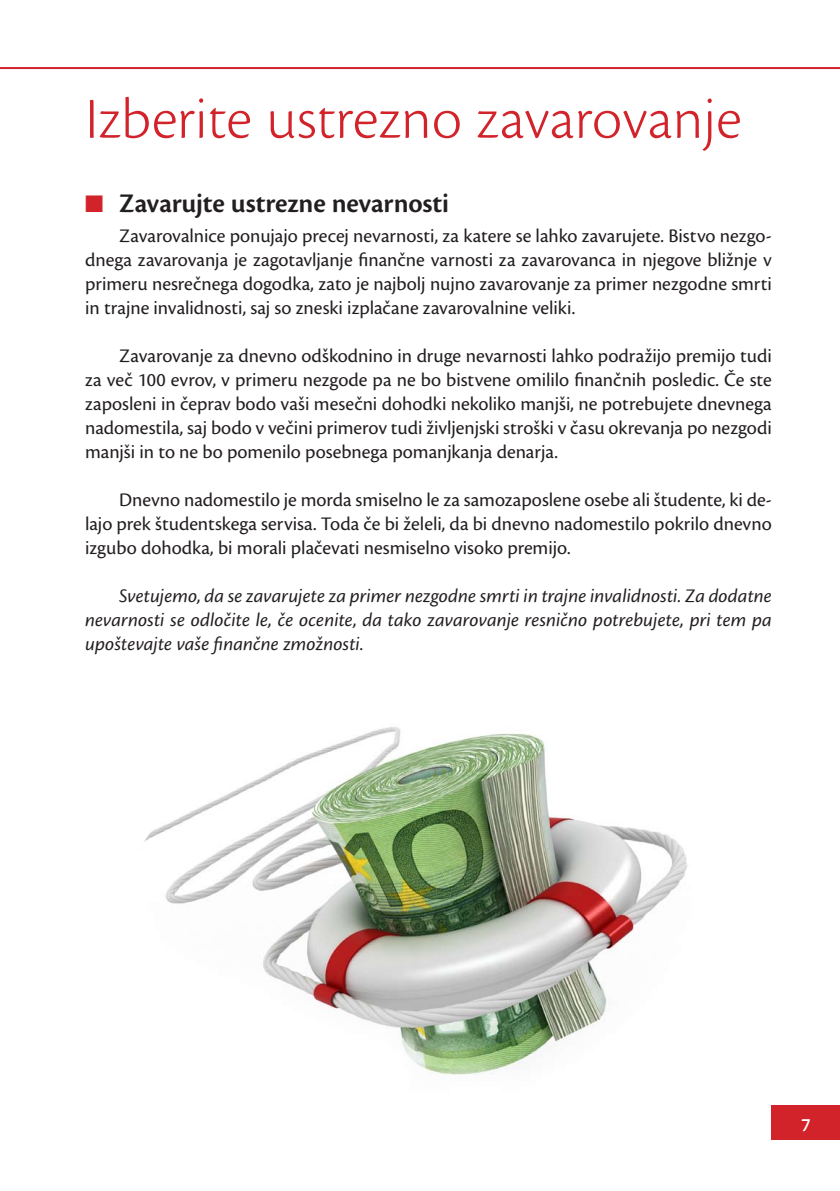
<style>
.page{position:relative;width:840px;height:1191px;background:#fff}
.page>*{position:absolute;margin:0;border:0;box-sizing:border-box;transform-origin:0 0}
.t1{font:60px "Cronos Pro Lt Capt";color:#d2232a}
.t2{font:600 28px "Cronos Pro";letter-spacing:-.005em;color:#231f20}
.t3{font:20px/24px "Cronos Pro";color:#231f20;text-align:justify}
.t4{font:italic 20px/24px "Cronos Pro";letter-spacing:.005em;color:#231f20;text-align:justify}
.t5{font:20px "Cronos Pro Semibold Disp";color:#fff}
.s1{color:#d2232a}
</style>
<div class="page">
<hr style="left:0;top:67px;width:839px;height:2px;background:#d2232a">
<div style="left:771px;top:1106px;width:68px;height:34px;background:#d2232a"></div>
<img style="left:144px;top:727px;width:543px;height:348px">
<h1 class="t1" style="left:85px;top:84px;width:657px">Izberite ustrezno zavarovanje</h1>
<h2 class="t2" style="left:85px;top:187px;width:365px"><span class="s1">■</span> Zavarujte ustrezne nevarnosti</h2>
<p class="t3" style="left:85px;top:223px;width:688px;text-indent:34px">Zavarovalnice ponujajo precej nevarnosti, za katere se lahko zavarujete. Bistvo nezgo&shy;dnega zavarovanja je zagotavljanje finančne varnosti za zavarovanca in njegove bližnje v primeru nesrečnega dogodka, zato je najbolj nujno zavarovanje za primer nezgodne smrti in trajne invalidnosti, saj so zneski izplačane zavarovalnine veliki.</p>
<p class="t3" style="left:85px;top:343px;width:688px;text-indent:34px">Zavarovanje za dnevno odškodnino in druge nevarnosti lahko podražijo premijo tudi za več 100 evrov, v primeru nezgode pa ne bo bistvene omililo finančnih posledic. Če ste zaposleni in čeprav bodo vaši mesečni dohodki nekoliko manjši, ne potrebujete dnevnega nadomestila, saj bodo v večini primerov tudi življenjski stroški v času okrevanja po nezgodi manjši in to ne bo pomenilo posebnega pomanjkanja denarja.</p>
<p class="t3" style="left:85px;top:487px;width:687px;text-indent:34px">Dnevno nadomestilo je morda smiselno le za samozaposlene osebe ali študente, ki de&shy;lajo prek študentskega servisa. Toda če bi želeli, da bi dnevno nadomestilo pokrilo dnevno izgubo dohodka, bi morali plačevati nesmiselno visoko premijo.</p>
<p class="t4" style="left:85px;top:584px;width:688px;text-indent:34px">Svetujemo, da se zavarujete za primer nezgodne smrti in trajne invalidnosti. Za dodatne nevarnosti se odločite le, če ocenite, da tako zavarovanje resnično potrebujete, pri tem pa upoštevajte vaše finančne zmožnosti.</p>
<p class="t5" style="left:800px;top:1113px;width:11px">7</p>
</div>
